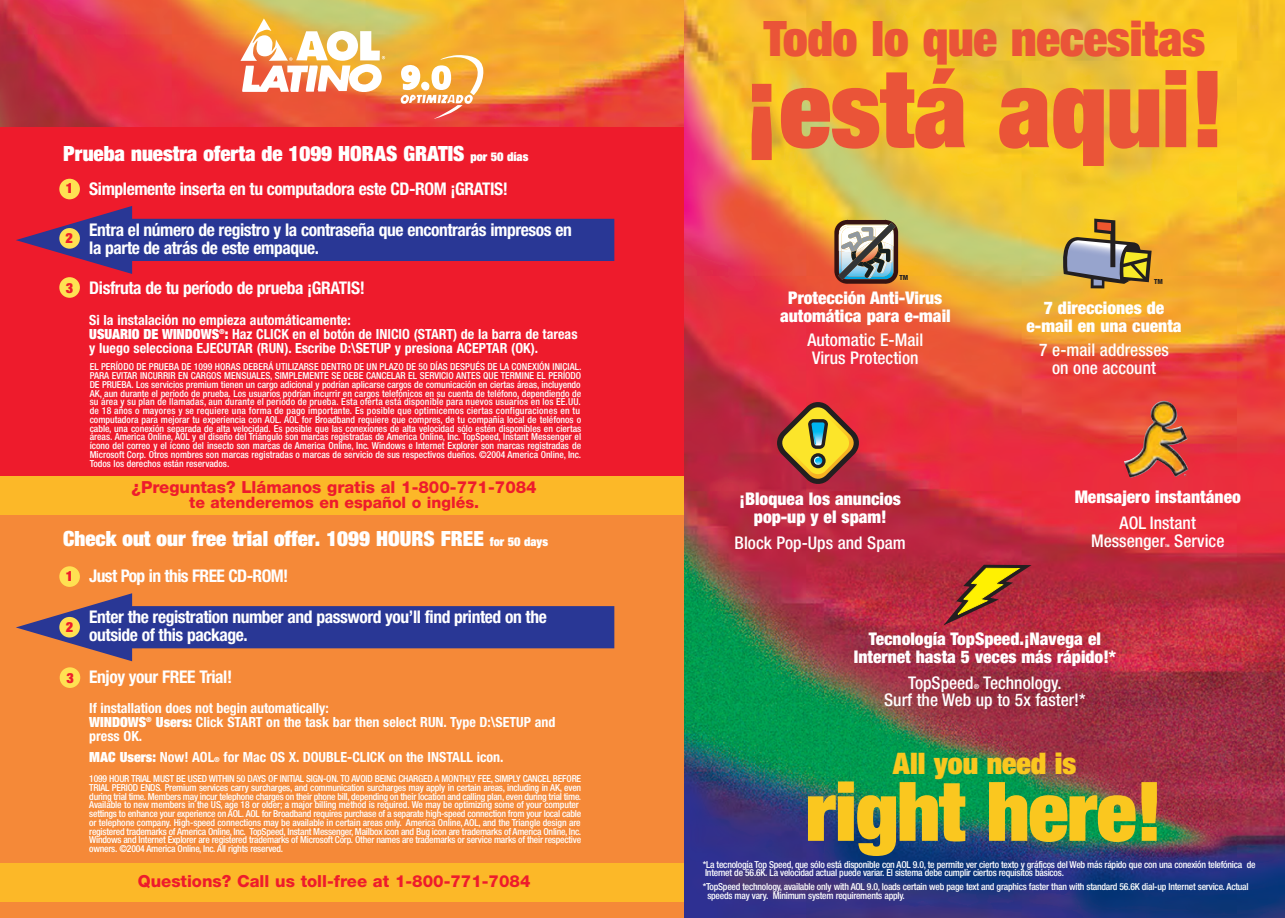
<style>
.page{position:relative;width:1285px;height:918px;background:#fff}
.page>*{position:absolute;margin:0;border:0;box-sizing:border-box;transform-origin:0 0}
.t1{font:900 expanded 106.75px "Helvetica Neue";color:#ea5438}
.t2{font:900 expanded 82.25px "Helvetica Neue";letter-spacing:-.01em;color:#fac71f}
.t3{font:57.75px "Helvetica Neue";color:#ffe152}
.t4{font:900 expanded 49px "Helvetica Neue";color:#ea5438}
.t5{font:900 expanded 29.75px "Helvetica Neue";color:#fac71f}
.t6{font:900 expanded 21px "Helvetica Neue";color:#fff}
.t7{font:700 condensed 17.5px/17.5px "Helvetica Neue";letter-spacing:-.025em;color:#fff}
.t8{font:900 condensed 17.5px/17.5px "Helvetica Neue";color:#fff;text-align:center}
.t9{font:500 condensed 17.5px/17.5px "Helvetica Neue";color:#fff}
.t10{font:800 16.62px "Helvetica Neue";color:#ee1b2c}
.t11{font:800 15.75px "Helvetica Neue";color:#ee1b2c}
.t12{font:700 condensed 14px/14px "Helvetica Neue";color:#fff}
.t13{font:500 condensed 9.62px/8.8px "Helvetica Neue";letter-spacing:-.01em;color:#fff}
.t14{font:800 condensed 7px "Helvetica Neue";color:#231f20}
.t15{font:500 condensed 7px "Helvetica Neue";color:#fff}
.t16{font:800 condensed 3.5px "Helvetica Neue";color:#fff}
.s1{font-size:12.25px}
.s2{font-weight:900;font-stretch:expanded}
.s3{font-size:7px}
.s4{font-weight:500}
</style>
<div class="page">
<div style="left:0;top:111px;width:703px;height:400px;background:#ee1b2c"></div>
<div style="left:0;top:505px;width:684px;height:413px;background:#f58938"></div>
<div style="left:0;top:863px;width:695px;height:39px;background:#fcb828"></div>
<div style="left:0;top:476px;width:701px;height:39px;background:#fcb828"></div>
<svg style="left:16px;top:593px;width:598px;height:68px"></svg>
<svg style="left:16px;top:206px;width:598px;height:68px"></svg>
<img style="left:0;top:0;width:684px;height:126px">
<svg style="left:240px;top:18px;width:145px;height:74px"></svg>
<svg style="left:401px;top:55px;width:83px;height:64px"></svg>
<img style="left:684px;top:0;width:601px;height:918px">
<svg style="left:777px;top:402px;width:83px;height:83px;background:#af6f38"></svg>
<svg style="left:944px;top:561px;width:100px;height:63px;background:#ac472f"></svg>
<img style="left:1124px;top:401px;width:64px;height:77px">
<svg style="left:1062px;top:219px;width:89px;height:69px;background:#aa9457"></svg>
<img style="left:834px;top:220px;width:64px;height:64px">
<p class="t6" style="left:63px;top:146px;width:467px">Prueba nuestra oferta de 1099 HORAS GRATIS <span class="s1">por 50 días</span></p>
<p class="t3" style="left:55px;top:168px;width:30px">•<sup>1</sup></p>
<p class="t3" style="left:55px;top:218px;width:30px">•<sup>2</sup></p>
<p class="t3" style="left:55px;top:267px;width:30px">•<sup>3</sup></p>
<p class="t7" style="left:89px;top:181px;width:420px">Simplemente inserta en tu computadora este CD-ROM ¡GRATIS!</p>
<p class="t7" style="left:89px;top:223px;width:484px">Entra el número de registro y la contraseña que encontrarás impresos en la parte de atrás de este empaque.</p>
<p class="t7" style="left:89px;top:281px;width:277px">Disfruta de tu período de prueba ¡GRATIS!</p>
<p class="t12" style="left:89px;top:314px;width:490px">Si la instalación no empieza automáticamente:<br><span class="s2">USUARIO DE WINDOWS</span><sup>®</sup><span class="s2">:</span> Haz CLICK en el botón de INICIO (START) de la barra de tareas y luego selecciona EJECUTAR (RUN). Escribe D:\SETUP y presiona ACEPTAR (OK).</p>
<p class="t13" style="left:90px;top:363px;width:493px">EL PERÍODO DE PRUEBA DE 1099 HORAS DEBERÁ UTILIZARSE DENTRO DE UN PLAZO DE 50 DÍAS DESPUÉS DE LA CONEXIÓN INICIAL.<br>PARA EVITAR INCURRIR EN CARGOS MENSUALES, SIMPLEMENTE SE DEBE CANCELAR EL SERVICIO ANTES QUE TERMINE EL PERÍODO DE PRUEBA. Los servicios premium tienen un cargo adicional y podrían aplicarse cargos de comunicación en ciertas áreas, incluyendo AK, aun durante el período de prueba. Los usuarios podrían incurrir en cargos telefónicos en su cuenta de teléfono, dependiendo de su área y su plan de llamadas, aun durante el período de prueba. Esta oferta está disponible para nuevos usuarios en los EE.UU. de 18 años o mayores y se requiere una forma de pago importante. Es posible que optimicemos ciertas configuraciones en tu computadora para mejorar tu experiencia con AOL. AOL for Broadband requiere que compres, de tu compañía local de teléfonos o cable, una conexión separada de alta velocidad. Es posible que las conexiones de alta velocidad sólo estén disponibles en ciertas áreas. America Online, AOL y el diseño del Triángulo son marcas registradas de America Online, Inc. TopSpeed, Instant Messenger el ícono del correo y el ícono del insecto son marcas de America Online, Inc. Windows e Internet Explorer son marcas registradas de Microsoft Corp. Otros nombres son marcas registradas o marcas de servicio de sus respectivos dueños. ©2004 America Online, Inc.<br>Todos los derechos están reservados.</p>
<p class="t10" style="left:132px;top:481px;width:407px">¿Preguntas? Llámanos gratis al 1-800-771-7084</p>
<p class="t11" style="left:189px;top:497px;width:291px">te atenderemos en español o inglés.</p>
<p class="t6" style="left:63px;top:531px;width:486px">Check out our free trial offer. 1099 HOURS FREE <span class="s1">for 50 days</span></p>
<p class="t3" style="left:55px;top:556px;width:30px">•<sup>1</sup></p>
<p class="t3" style="left:55px;top:606px;width:30px">•<sup>2</sup></p>
<p class="t3" style="left:55px;top:657px;width:30px">•<sup>3</sup></p>
<p class="t7" style="left:89px;top:568px;width:201px">Just Pop in this FREE CD-ROM!</p>
<p class="t7" style="left:89px;top:609px;width:459px">Enter the registration number and password you’ll find printed on the outside of this package.</p>
<p class="t7" style="left:89px;top:669px;width:144px">Enjoy your FREE Trial!</p>
<p class="t12" style="left:89px;top:702px;width:468px">If installation does not begin automatically:<br><span class="s2">WINDOWS</span><sup>®</sup> <span class="s2">Users:</span> Click START on the task bar then select RUN. Type D:\SETUP and press OK.</p>
<p class="t12" style="left:89px;top:751px;width:416px"><span class="s2">MAC Users:</span> Now! AOL<span class="s3">®</span> for Mac OS X. DOUBLE-CLICK on the INSTALL icon.</p>
<p class="t13" style="left:89px;top:775px;width:493px">1099 HOUR TRIAL MUST BE USED WITHIN 50 DAYS OF INITIAL SIGN-ON. TO AVOID BEING CHARGED A MONTHLY FEE, SIMPLY CANCEL BEFORE TRIAL PERIOD ENDS. Premium services carry surcharges, and communication surcharges may apply in certain areas, including in AK, even during trial time. Members may incur telephone charges on their phone bill, depending on their location and calling plan, even during trial time.<br>Available to new members in the US, age 18 or older; a major billing method is required. We may be optimizing some of your computer settings to enhance your experience on AOL. AOL for Broadband requires purchase of a separate high-speed connection from your local cable or telephone company. High-speed connections may be available in certain areas only. America Online, AOL, and the Triangle design are registered trademarks of America Online, Inc. TopSpeed, Instant Messenger, Mailbox icon and Bug icon are trademarks of America Online, Inc.<br>Windows and Internet Explorer are registered trademarks of Microsoft Corp. Other names are trademarks or service marks of their respective owners. ©2004 America Online, Inc. All rights reserved.</p>
<p class="t10" style="left:138px;top:875px;width:394px">Questions? Call us toll-free at 1-800-771-7084</p>
<p class="t4" style="left:764px;top:21px;width:443px">Todo lo que necesitas</p>
<p class="t1" style="left:744px;top:71px;width:483px">¡está aqui!</p>
<p class="t14" style="left:899px;top:275px;width:10px">TM</p>
<p class="t8" style="left:780px;top:291px;width:172px">Protección Anti-Virus automática para e-mail</p>
<p class="t9" style="left:807px;top:333px;width:117px">Automatic E-Mail<br>Virus Protection</p>
<p class="t8" style="left:739px;top:492px;width:163px">¡Bloquea los anuncios pop-up y el spam!</p>
<p class="t9" style="left:735px;top:535px;width:173px">Block Pop-Ups and Spam</p>
<p class="t14" style="left:1154px;top:279px;width:10px">TM</p>
<p class="t8" style="left:1026px;top:301px;width:157px">7 direcciones de e-mail en una cuenta</p>
<p class="t9" style="left:1039px;top:343px;width:131px;text-align:center">7 e-mail addresses on one account</p>
<p class="t8" style="left:1075px;top:485px;width:168px;line-height:26.2px">Mensajero instantáneo<br><span class="s4">AOL Instant</span></p>
<p class="t9" style="left:1091px;top:533px;width:76px">Messenger</p>
<p class="t16" style="left:1165px;top:544px;width:6px">TM</p>
<p class="t9" style="left:1174px;top:533px;width:52px">Service</p>
<p class="t8" style="left:854px;top:632px;width:264px">Tecnología TopSpeed.¡Navega el<br>Internet hasta 5 veces más rápido!*</p>
<p class="t9" style="left:908px;top:675px;width:67px">TopSpeed</p>
<p class="t15" style="left:974px;top:684px;width:7px">®</p>
<p class="t9" style="left:884px;top:675px;width:203px;text-indent:99px">Technology.<br>Surf the Web up to 5x faster!*</p>
<p class="t5" style="left:893px;top:753px;width:185px">All you need is</p>
<p class="t2" style="left:806px;top:782px;width:359px">right here!</p>
<p class="t13" style="left:703px;top:860px;width:554px">*La tecnología Top Speed, que sólo está disponible con AOL 9.0, te permite ver cierto texto y gráficos del Web más rápido que con una conexión telefónica de<br>Internet de 56.6K. La velocidad actual puede variar. El sistema debe cumplir ciertos requisitos básicos.</p>
<p class="t13" style="left:707px;top:883px;width:543px;text-indent:-5px">*TopSpeed technology, available only with AOL 9.0, loads certain web page text and graphics faster than with standard 56.6K dial-up Internet service. Actual speeds may vary. Minimum system requirements apply.</p>
</div>
